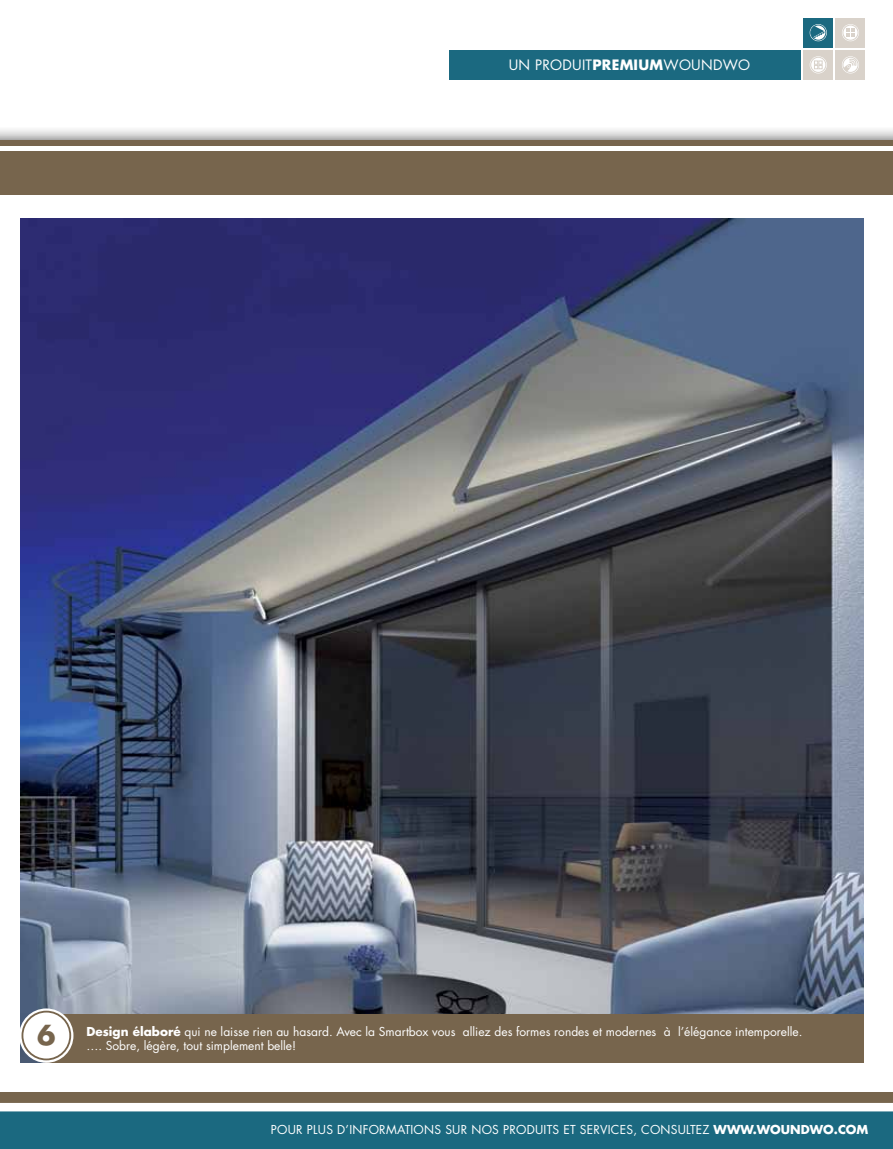
<style>
.page{position:relative;width:893px;height:1149px;background:#fff}
.page>*{position:absolute;margin:0;border:0;box-sizing:border-box;transform-origin:0 0}
.t1{font:700 26.85px "Futura";color:#77654d}
.t2{font:13.95px "Futura";letter-spacing:.02em;color:#fff}
.t3{font:12px/14.4px "Futura";color:#fff}
.t4{font:12px "Futura";letter-spacing:.02em;color:#fff}
.t5{font:700 12px "Futura";color:#fff}
.s1{font-weight:700}
</style>
<div class="page">
<div style="left:0;top:1092px;width:893px;height:56px;background:#1b6980"></div>
<div style="left:0;top:1092px;width:893px;height:12px;background:#77654d"></div>
<svg style="left:0;top:1102px;width:893px;height:9px;background:#f0eeec"></svg>
<div style="left:0;top:125px;width:893px;height:62px;background:#000;opacity:.75"></div>
<div style="left:0;top:140px;width:893px;height:54px;background:#77654d"></div>
<hr style="left:0;top:146px;width:893px;height:4px;background:#fff">
<img style="left:20px;top:218px;width:844px;height:844px">
<div style="left:45px;top:1013px;width:819px;height:49px;background:#77654d"></div>
<svg style="left:19px;top:1008px;width:54px;height:54px"></svg>
<div style="left:22px;top:1011px;width:48px;height:48px;background:#fff;border-radius:50%"></div>
<div style="left:22px;top:1010px;width:49px;height:50px;border:2px solid #77654d;border-radius:50%"></div>
<div style="left:803px;top:18px;width:30px;height:29px;background:#1b6980"></div>
<div style="left:836px;top:18px;width:29px;height:29px;background:#d9d2ca"></div>
<svg style="left:842px;top:24px;width:17px;height:17px"></svg>
<div style="left:843px;top:25px;width:15px;height:15px;background:#fff;border-radius:50%"></div>
<div style="left:843px;top:25px;width:15px;height:15px;border:1px solid #d9d2ca;border-radius:50%"></div>
<svg style="left:846px;top:28px;width:9px;height:9px"></svg>
<div style="left:803px;top:50px;width:30px;height:30px;background:#d9d2ca"></div>
<div style="left:836px;top:50px;width:29px;height:30px;background:#d9d2ca"></div>
<svg style="left:810px;top:56px;width:17px;height:17px"></svg>
<svg style="left:811px;top:57px;width:15px;height:15px"></svg>
<div style="left:810px;top:57px;width:16px;height:16px;border:1px solid #d9d2ca;border-radius:50%"></div>
<svg style="left:814px;top:61px;width:8px;height:8px"></svg>
<div style="left:842px;top:56px;width:17px;height:17px;background:#e8e4e0;border-radius:50%"></div>
<svg style="left:843px;top:59px;width:14px;height:13px"></svg>
<div style="left:843px;top:57px;width:15px;height:16px;border:1px solid #d9d2ca;border-radius:50%"></div>
<div style="left:449px;top:50px;width:352px;height:30px;background:#1b6980"></div>
<svg style="left:810px;top:24px;width:17px;height:17px"></svg>
<svg style="left:811px;top:25px;width:14px;height:14px"></svg>
<div style="left:810px;top:25px;width:16px;height:15px;border:1px solid #1b6980;border-radius:50%"></div>
<p class="t2" style="left:509px;top:55px;width:242px">UN PRODUIT<span class="s1">PREMIUM</span>WOU NDWO</p>
<h1 class="t1" style="left:37px;top:1016px;width:20px">6</h1>
<p class="t3" style="left:86px;top:1023px;width:717px"><span class="s1">DESIGN ÉLABORÉ</span> qui ne laisse rien au hasard. Avec la Smartbox vous alliez des formes rondes et modernes à l’élégance intemporelle. …. Sobre, légère, tout simplement belle!</p>
<p class="t4" style="left:271px;top:1120px;width:271px">POU R PLUS D’INFORMATIONS SU R NOS PRODUITS</p>
<p class="t3" style="left:563px;top:1121px;width:134px">ET SERVICES, CONSU LTEZ</p>
<p class="t5" style="left:714px;top:1120px;width:136px">WWW.WOU NDWO .COM</p>
</div>
